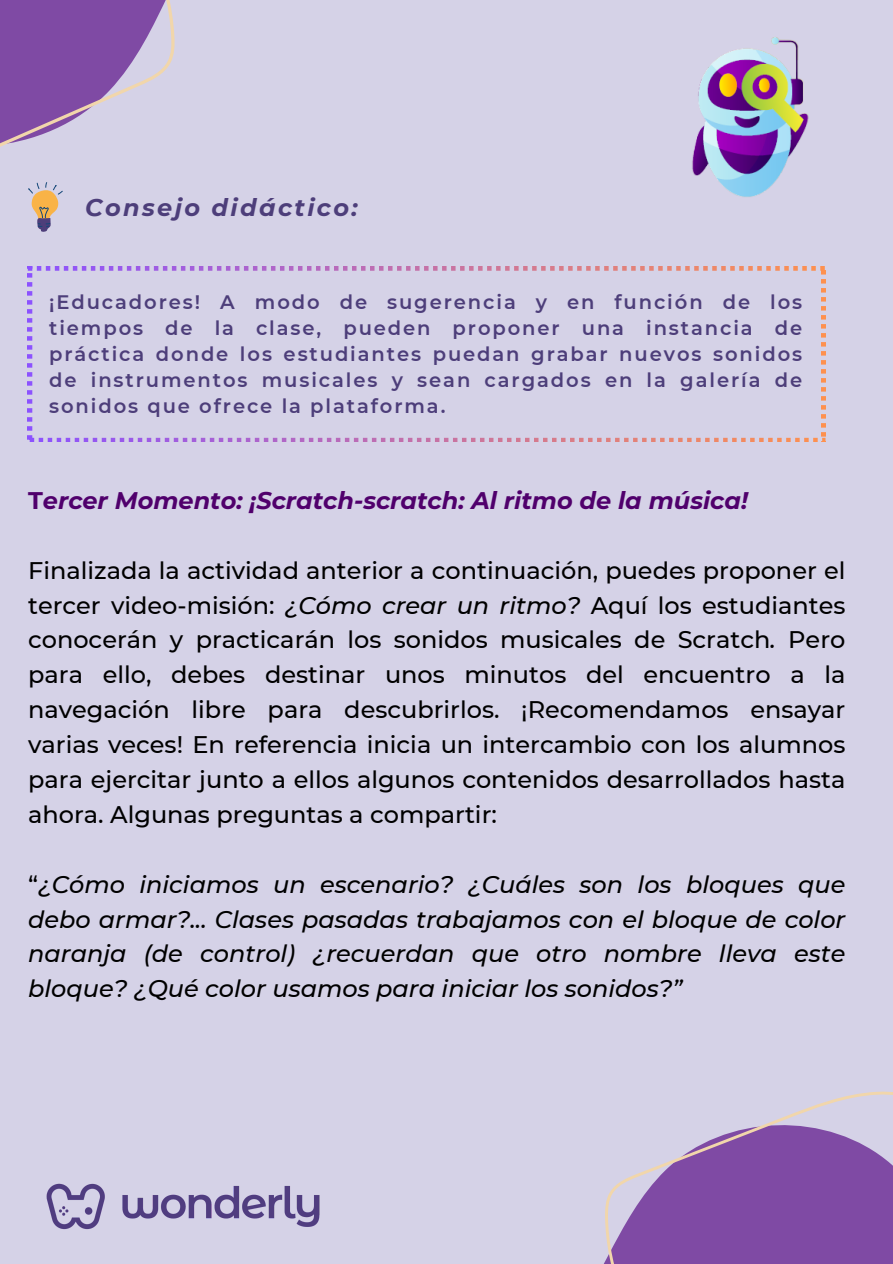
<style>
.page{position:relative;width:893px;height:1264px;background:#fff}
.page>*{position:absolute;margin:0;border:0;box-sizing:border-box;transform-origin:0 0}
.t1{font:500 24px/34.8px "Montserrat";color:#000;text-align:justify}
.t2{font:italic 500 24px/34.8px "Montserrat";color:#000;text-align:justify}
.t3{font:italic 700 24px "Montserrat";color:#50006c}
.t4{font:italic 700 24px "Montserrat";letter-spacing:.1em;color:#4d3e7a}
.t5{font:600 19.5px/25.8px "Montserrat";letter-spacing:.1em;color:#4d3e7a;text-align:justify}
.s1{font-style:normal}
.s2{font-style:italic}
</style>
<div class="page">
<div style="left:0;top:0;width:892px;height:1263px;background:#d5d2e7"></div>
<svg style="left:604px;top:1091px;width:288px;height:172px"></svg>
<svg style="left:0;top:0;width:175px;height:147px"></svg>
<img style="left:46px;top:1183px;width:274px;height:47px">
<svg style="left:28px;top:266px;width:797px;height:176px"></svg>
<svg style="left:28px;top:182px;width:35px;height:49px"></svg>
<img style="left:692px;top:37px;width:117px;height:160px">
<h1 class="t4" style="left:85px;top:192px;width:274px">Consejo didáctico:</h1>
<p class="t5" style="left:49px;top:289px;width:754px">¡Educadores! A modo de sugerencia y en función de los tiempos de la clase, pueden proponer una instancia de práctica donde los estudiantes puedan grabar nuevos sonidos de instrumentos musicales y sean cargados en la galería de sonidos que ofrece la plataforma.</p>
<p class="t3" style="left:28px;top:485px;width:721px"><span class="s1">T</span>ercer Momento: ¡Scratch-scratch: Al ritmo de la música!</p>
<h1 class="t1" style="left:28px;top:552px;width:818px">Finalizada la actividad anterior a continuación, puedes proponer el tercer video-misión: <span class="s2">¿Cómo crear un ritmo?</span> Aquí los estudiantes conocerán y practicarán los sonidos musicales de Scratch<span class="s2">.</span> Pero para ello, debes destinar unos minutos del encuentro a la navegación libre para descubrirlos. ¡Recomendamos ensayar varias veces! En referencia inicia un intercambio con los alumnos para ejercitar junto a ellos algunos contenidos desarrollados hasta ahora. Algunas preguntas a compartir:</h1>
<h1 class="t2" style="left:28px;top:866px;width:818px"><span class="s1">“</span>¿Cómo iniciamos un escenario? ¿Cuáles son los bloques que debo armar?... Clases pasadas trabajamos con el bloque de color naranja (de control) ¿recuerdan que otro nombre lleva este bloque? ¿Qué color usamos para iniciar los sonidos?”</h1>
</div>
